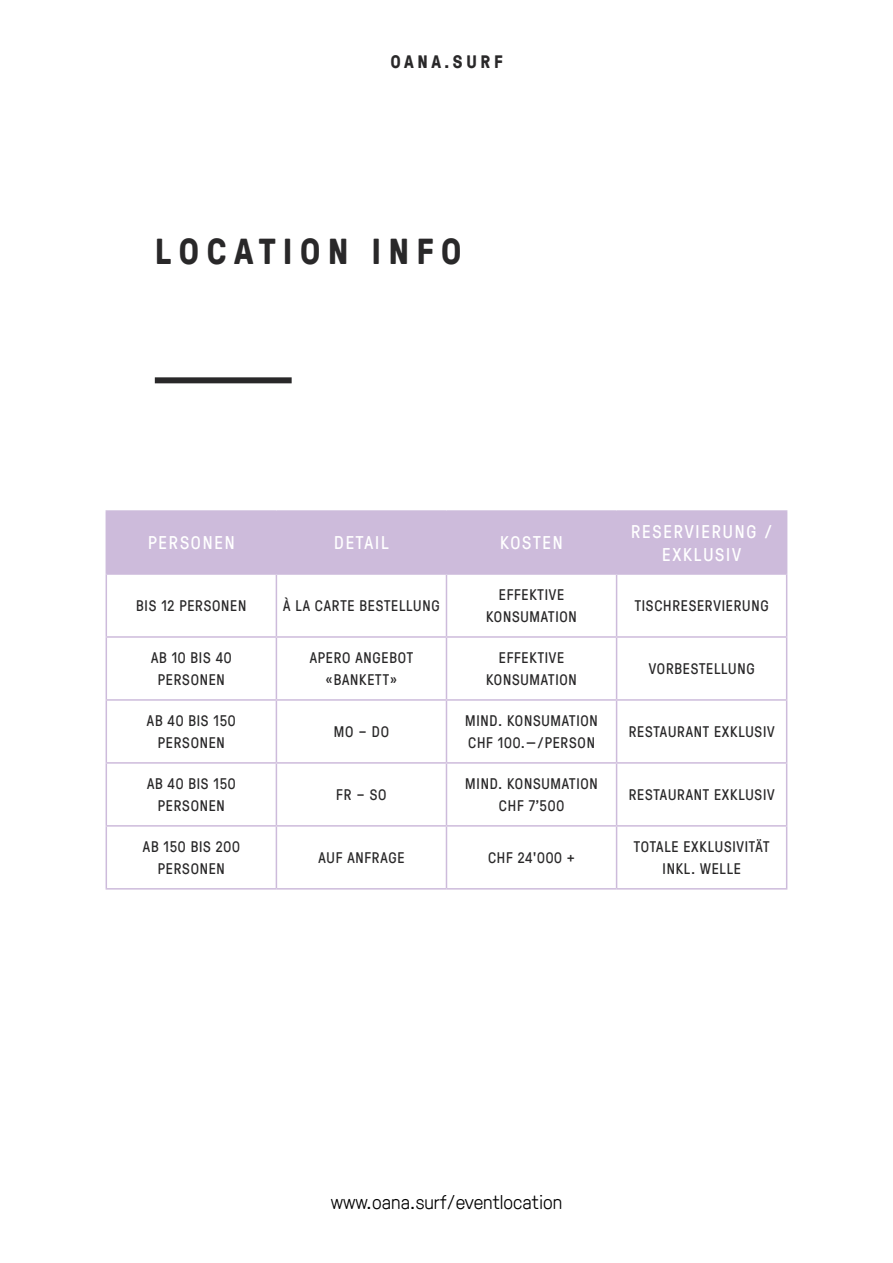
<style>
.page{position:relative;width:893px;height:1263px;background:#fff}
.page>*{position:absolute;margin:0;border:0;box-sizing:border-box;transform-origin:0 0}
.t1{font:700 36px "GT Pressura";letter-spacing:.2em;color:#292829}
.t2{font:300 19.5px "GT Pressura";color:#000}
.t3{font:18px/22.5px "GT Pressura";letter-spacing:.1em;color:#fff;text-align:center}
.t4{font:700 18px "GT Pressura";letter-spacing:.2em;color:#292829}
.t5{font:15px/22.5px "GT Pressura";letter-spacing:.05em;color:#292829;text-align:center}
</style>
<div class="page">
<div style="left:155px;top:377px;width:137px;height:6px;background:#292829"></div>
<div style="left:107px;top:512px;width:679px;height:61px;background:#cdbbdb"></div>
<svg style="left:275px;top:575px;width:343px;height:313px"></svg>
<hr style="left:786px;top:827px;width:1px;height:61px;background:#cdbbdb">
<hr style="left:617px;top:888px;width:170px;height:1px;background:#cdbbdb">
<hr style="left:106px;top:827px;width:1px;height:61px;background:#cdbbdb">
<hr style="left:106px;top:888px;width:170px;height:1px;background:#cdbbdb">
<hr style="left:617px;top:510px;width:170px;height:2px;background:#cdbbdb">
<hr style="left:786px;top:512px;width:1px;height:61px;background:#cdbbdb">
<hr style="left:617px;top:573px;width:170px;height:2px;background:#cdbbdb">
<hr style="left:106px;top:510px;width:170px;height:2px;background:#cdbbdb">
<hr style="left:106px;top:512px;width:1px;height:61px;background:#cdbbdb">
<hr style="left:106px;top:573px;width:170px;height:2px;background:#cdbbdb">
<hr style="left:276px;top:510px;width:170px;height:2px;background:#cdbbdb">
<hr style="left:276px;top:512px;width:1px;height:61px;background:#cdbbdb">
<hr style="left:276px;top:573px;width:170px;height:2px;background:#cdbbdb">
<hr style="left:276px;top:575px;width:1px;height:61px;background:#cdbbdb">
<hr style="left:276px;top:638px;width:1px;height:61px;background:#cdbbdb">
<hr style="left:276px;top:701px;width:1px;height:61px;background:#cdbbdb">
<hr style="left:276px;top:764px;width:1px;height:61px;background:#cdbbdb">
<hr style="left:276px;top:827px;width:1px;height:61px;background:#cdbbdb">
<hr style="left:276px;top:888px;width:170px;height:1px;background:#cdbbdb">
<hr style="left:106px;top:575px;width:1px;height:61px;background:#cdbbdb">
<hr style="left:786px;top:575px;width:1px;height:61px;background:#cdbbdb">
<hr style="left:446px;top:510px;width:171px;height:2px;background:#cdbbdb">
<hr style="left:446px;top:512px;width:1px;height:61px;background:#cdbbdb">
<hr style="left:616px;top:512px;width:1px;height:61px;background:#cdbbdb">
<hr style="left:446px;top:573px;width:171px;height:2px;background:#cdbbdb">
<hr style="left:446px;top:575px;width:1px;height:61px;background:#cdbbdb">
<hr style="left:616px;top:575px;width:1px;height:61px;background:#cdbbdb">
<hr style="left:446px;top:638px;width:1px;height:61px;background:#cdbbdb">
<hr style="left:616px;top:638px;width:1px;height:61px;background:#cdbbdb">
<hr style="left:446px;top:701px;width:1px;height:61px;background:#cdbbdb">
<hr style="left:616px;top:701px;width:1px;height:61px;background:#cdbbdb">
<hr style="left:446px;top:764px;width:1px;height:61px;background:#cdbbdb">
<hr style="left:616px;top:764px;width:1px;height:61px;background:#cdbbdb">
<hr style="left:446px;top:827px;width:1px;height:61px;background:#cdbbdb">
<hr style="left:616px;top:827px;width:1px;height:61px;background:#cdbbdb">
<hr style="left:446px;top:888px;width:171px;height:1px;background:#cdbbdb">
<hr style="left:106px;top:636px;width:170px;height:2px;background:#cdbbdb">
<hr style="left:106px;top:638px;width:1px;height:61px;background:#cdbbdb">
<hr style="left:276px;top:636px;width:170px;height:2px;background:#cdbbdb">
<hr style="left:446px;top:636px;width:171px;height:2px;background:#cdbbdb">
<hr style="left:617px;top:636px;width:170px;height:2px;background:#cdbbdb">
<hr style="left:786px;top:638px;width:1px;height:61px;background:#cdbbdb">
<hr style="left:106px;top:764px;width:1px;height:61px;background:#cdbbdb">
<hr style="left:786px;top:764px;width:1px;height:61px;background:#cdbbdb">
<hr style="left:106px;top:825px;width:170px;height:2px;background:#cdbbdb">
<hr style="left:276px;top:825px;width:170px;height:2px;background:#cdbbdb">
<hr style="left:446px;top:825px;width:171px;height:2px;background:#cdbbdb">
<hr style="left:617px;top:825px;width:170px;height:2px;background:#cdbbdb">
<hr style="left:106px;top:699px;width:170px;height:2px;background:#cdbbdb">
<hr style="left:106px;top:701px;width:1px;height:61px;background:#cdbbdb">
<hr style="left:276px;top:699px;width:170px;height:2px;background:#cdbbdb">
<hr style="left:446px;top:699px;width:171px;height:2px;background:#cdbbdb">
<hr style="left:617px;top:699px;width:170px;height:2px;background:#cdbbdb">
<hr style="left:786px;top:701px;width:1px;height:61px;background:#cdbbdb">
<hr style="left:106px;top:762px;width:170px;height:2px;background:#cdbbdb">
<hr style="left:276px;top:762px;width:170px;height:2px;background:#cdbbdb">
<hr style="left:446px;top:762px;width:171px;height:2px;background:#cdbbdb">
<hr style="left:617px;top:762px;width:170px;height:2px;background:#cdbbdb">
<p class="t4" style="left:390px;top:48px;width:114px">OANA.SURF</p>
<h1 class="t1" style="left:155px;top:225px;width:308px">LOCATION INFO</h1>
<p class="t3" style="left:148px;top:531px;width:88px">PERSONEN</p>
<p class="t3" style="left:334px;top:531px;width:56px">DETAIL</p>
<p class="t3" style="left:500px;top:531px;width:64px">KOSTEN</p>
<p class="t3" style="left:631px;top:519px;width:143px">RESERVIERUNG /<br>EXKLUSIV</p>
<p class="t5" style="left:136px;top:594px;width:112px">BIS 12 PERSONEN</p>
<p class="t5" style="left:283px;top:594px;width:158px">À LA CARTE BESTELLUNG</p>
<p class="t5" style="left:486px;top:582px;width:92px">EFFEKTIVE<br>KONSUMATION</p>
<p class="t5" style="left:635px;top:594px;width:135px">TISCHRESERVIERUNG</p>
<p class="t5" style="left:151px;top:645px;width:82px">AB 10 BIS 40<br>PERSONEN</p>
<p class="t5" style="left:310px;top:645px;width:105px">APERO ANGEBOT «BANKETT»</p>
<p class="t5" style="left:486px;top:645px;width:92px">EFFEKTIVE<br>KONSUMATION</p>
<p class="t5" style="left:649px;top:657px;width:107px">VORBESTELLUNG</p>
<p class="t5" style="left:147px;top:708px;width:90px">AB 40 BIS 150<br>PERSONEN</p>
<p class="t5" style="left:334px;top:720px;width:57px">MO – DO</p>
<p class="t5" style="left:465px;top:708px;width:134px;text-align:left">MIND. KONSUMATION<br>CHF 100.—/PERSON</p>
<p class="t5" style="left:629px;top:720px;width:147px">RESTAURANT EXKLUSIV</p>
<p class="t5" style="left:147px;top:771px;width:90px">AB 40 BIS 150<br>PERSONEN</p>
<p class="t5" style="left:336px;top:783px;width:52px">FR – SO</p>
<p class="t5" style="left:465px;top:771px;width:134px">MIND. KONSUMATION<br>CHF 7’500</p>
<p class="t5" style="left:629px;top:783px;width:147px">RESTAURANT EXKLUSIV</p>
<p class="t5" style="left:143px;top:834px;width:98px">AB 150 BIS 200<br>PERSONEN</p>
<p class="t5" style="left:318px;top:845px;width:88px">AUF ANFRAGE</p>
<p class="t5" style="left:488px;top:845px;width:88px">CHF 24'000 +</p>
<p class="t5" style="left:634px;top:834px;width:137px">TOTALE EXKLUSIVITÄT<br>INKL. WELLE</p>
<h2 class="t2" style="left:331px;top:1188px;width:233px">www.oana.surf/eventlocation</h2>
</div>
